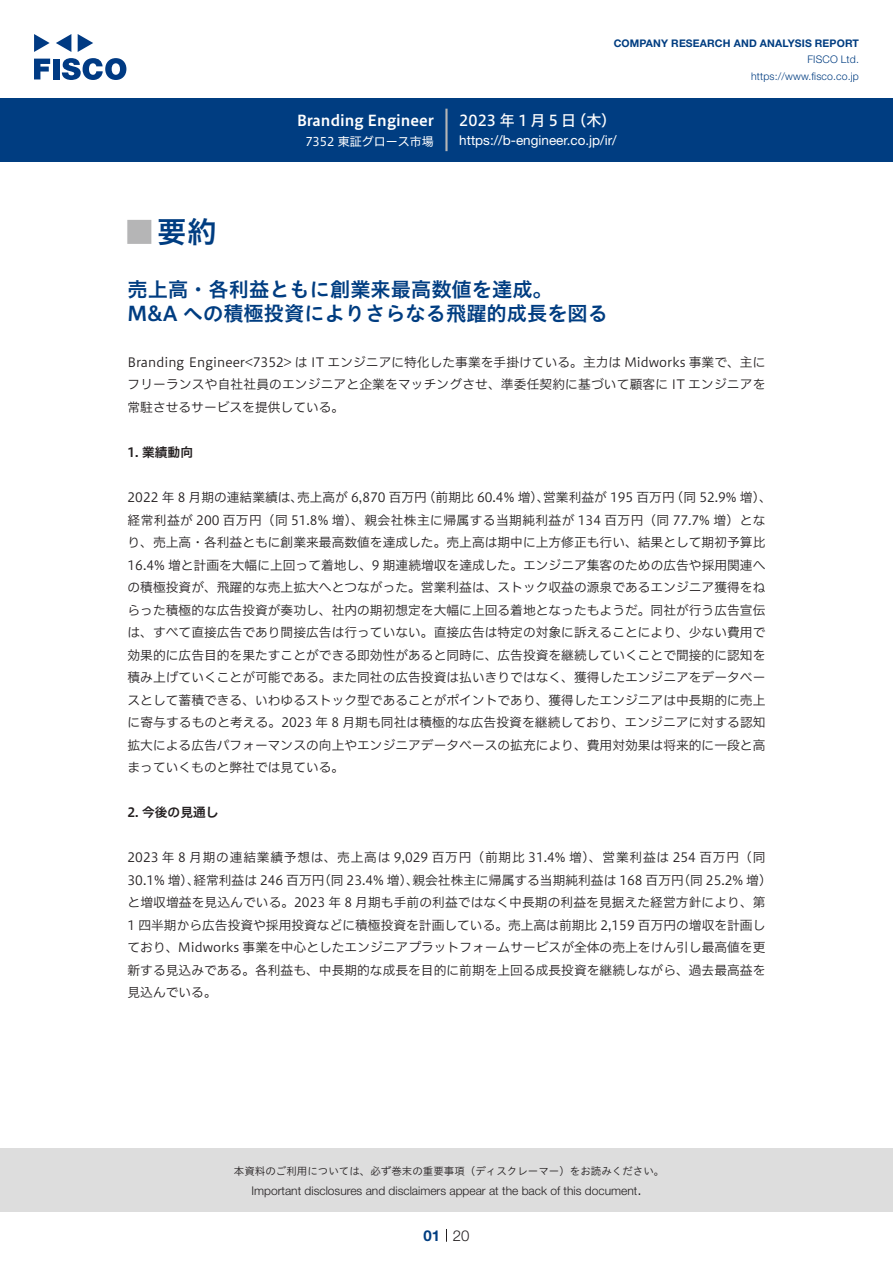
<style>
.page{position:relative;width:893px;height:1263px;background:#fff}
.page>*{position:absolute;margin:0;border:0;box-sizing:border-box;transform-origin:0 0}
.t1{font:30px "Hiragino UD Sans Std N W6";color:#003d81}
.t2{font:24px "Hiragino UD Sans Std N W6";color:#b5b5b6}
.t3{font:20.25px/24px "Hiragino UD Sans Std W6";color:#003d81}
.t4{font:15px "Hiragino UD Sans F Std N W6";color:#fff}
.t5{font:15px "Hiragino UD Sans F Std N W5";letter-spacing:.205em;color:#fff}
.t6{font:300 15px "Helvetica Neue LT Std";color:#231f20}
.t7{font:700 15px "Helvetica Neue LT Std";color:#003d81}
.t8{font:13.5px "Helvetica Neue LT Std";color:#fff}
.t9{font:12.75px/22.5px "Hiragino UD Sans F Std N W3";color:#231f20}
.t10{font:12.75px/22.5px "Hiragino UD Sans F Std N W3";letter-spacing:.06em;color:#231f20}
.t11{font:12.75px "Hiragino UD Sans F Std N W6";color:#231f20}
.t12{font:300 12px "Helvetica Neue LT Std";color:#231f20}
.t13{font:12px "Hiragino UD Sans F Std N W4";color:#fff}
.t14{font:10.5px "Hiragino UD Sans Std W3";color:#231f20}
.t15{font:700 10.5px "Helvetica Neue LT Std";letter-spacing:.015em;color:#003d81}
.t16{font:300 10.5px/16.5px "Helvetica Neue LT Std";letter-spacing:.015em;color:#003d81;text-align:right}
</style>
<div class="page">
<div style="left:0;top:1148px;width:893px;height:64px;background:#ddd"></div>
<svg style="left:34px;top:59px;width:16px;height:20px"></svg>
<div style="left:53px;top:59px;width:6px;height:20px;background:#003a83"></div>
<svg style="left:62px;top:58px;width:64px;height:22px"></svg>
<svg style="left:34px;top:34px;width:16px;height:18px"></svg>
<svg style="left:78px;top:34px;width:15px;height:18px"></svg>
<svg style="left:56px;top:34px;width:15px;height:18px"></svg>
<div style="left:0;top:98px;width:893px;height:64px;background:#003d81"></div>
<hr style="left:445px;top:109px;width:3px;height:42px;background:#b5b5b6">
<svg style="left:446px;top:1229px;width:1px;height:13px"></svg>
<p class="t4" style="left:297px;top:109px;width:138px">Branding Engineer</p>
<p class="t13" style="left:305px;top:132px;width:130px">7352 東証グロース市場</p>
<p class="t15" style="left:614px;top:37px;width:247px">COMPANY RESEARCH AND ANALYSIS REPORT</p>
<p class="t16" style="left:751px;top:51px;width:109px">FISCO Ltd. https://www.fisco.co j p.</p>
<p class="t5" style="left:459px;top:109px;width:118px">2023年1月5日</p>
<p class="t5" style="left:571px;top:109px;width:46px">（木(</p>
<p class="t8" style="left:459px;top:132px;width:159px">https:// -b engineer. c o j p. /i r/</p>
<h1 class="t1" style="left:157px;top:209px;width:61px">要約</h1>
<h2 class="t2" style="left:128px;top:213px;width:25px">█</h2>
<h3 class="t3" style="left:128px;top:276px;width:482px">売上高・各利益ともに創業来最高数値を達成。<br>M&amp;A への積極投資によりさらなる飛躍的成長を図る</h3>
<p class="t9" style="left:128px;top:350px;width:639px;text-align:justify">Branding Engineer&lt;7352&gt; は IT エンジニアに特化した事業を手掛けている。主力は Midworks 事業で、主にフリーランスや自社社員のエンジニアと企業をマッチングさせ、準委任契約に基づいて顧客に IT エンジニアを常駐させるサービスを提供している。</p>
<p class="t11" style="left:128px;top:442px;width:67px">1. 業績動向</p>
<p class="t9" style="left:671px;top:485px;width:103px">（同 52.9% 増、(</p>
<p class="t9" style="left:297px;top:485px;width:132px">売上高が 6,870 百万円</p>
<p class="t9" style="left:543px;top:485px;width:133px">営業利益が 195 百万円</p>
<p class="t9" style="left:423px;top:485px;width:128px">（前期比 60.4% 増）、</p>
<p class="t9" style="left:128px;top:485px;width:639px">2022 年 8 月期の連結業績は、<br>経常利益が 200 百万円（同 51.8% 増）、親会社株主に帰属する当期純利益が 134 百万円（同 77.7% 増）となり、売上高・各利益ともに創業来最高数値を達成した。売上高は期中に上方修正も行い、結果として期初予算比16.4% 増と計画を大幅に上回って着地し、9 期連続増収を達成した。エンジニア集客のための広告や採用関連への積極投資が、飛躍的な売上拡大へとつながった。営業利益は、ストック収益の源泉であるエンジニア獲得をねらった積極的な広告投資が奏功し、社内の期初想定を大幅に上回る着地となったもようだ。同社が行う広告宣伝は、すべて直接広告であり間接広告は行っていない。直接広告は特定の対象に訴えることにより、少ない費用で効果的に広告目的を果たすことができる即効性があると同時に、広告投資を継続していくことで間接的に認知を積み上げていくことが可能である。また同社の広告投資は払いきりではなく、獲得したエンジニアをデータベースとして蓄積できる、いわゆるストック型であることがポイントであり、獲得したエンジニアは中長期的に売上に寄与するものと考える。2023 年 8 月期も同社は積極的な広告投資を継続しており、エンジニアに対する認知拡大による広告パフォーマンスの向上やエンジニアデータベースの拡充により、費用対効果は将来的に一段と高まっていくものと弊社では見ている。</p>
<p class="t11" style="left:128px;top:802px;width:93px">2. 今後の見通し</p>
<p class="t10" style="left:677px;top:845px;width:96px;text-indent:-550px">2023 年 8 月期の連結業績予想は、売上高は 9,029 百万円（前期比 31.4% 増）、営業利益は 254 百万円（同（同 25.2% 増(</p>
<p class="t9" style="left:193px;top:868px;width:133px">経常利益は 246 百万円</p>
<p class="t9" style="left:412px;top:868px;width:273px">親会社株主に帰属する当期純利益は 168 百万円</p>
<p class="t9" style="left:128px;top:868px;width:639px">30.1% 増）、<br>と増収増益を見込んでいる。2023 年 8 月期も手前の利益ではなく中長期の利益を見据えた経営方針により、第1 四半期から広告投資や採用投資などに積極投資を計画している。売上高は前期比 2,159 百万円の増収を計画しており、Midworks 事業を中心としたエンジニアプラットフォームサービスが全体の売上をけん引し最高値を更新する見込みである。各利益も、中長期的な成長を目的に前期を上回る成長投資を継続しながら、過去最高益を見込んでいる。</p>
<p class="t9" style="left:318px;top:868px;width:102px">（同 23.4% 増）、</p>
<p class="t14" style="left:234px;top:1163px;width:432px">本資料のご利用については、必ず巻末の重要事項（ディスクレーマー）をお読みください。</p>
<p class="t6" style="left:637px;top:1180px;width:6px">.</p>
<p class="t12" style="left:251px;top:1183px;width:387px">Important disclosures and disclaimers appear at the back of this document</p>
<p class="t7" style="left:423px;top:1226px;width:18px">01</p>
<p class="t6" style="left:453px;top:1226px;width:18px">20</p>
</div>
